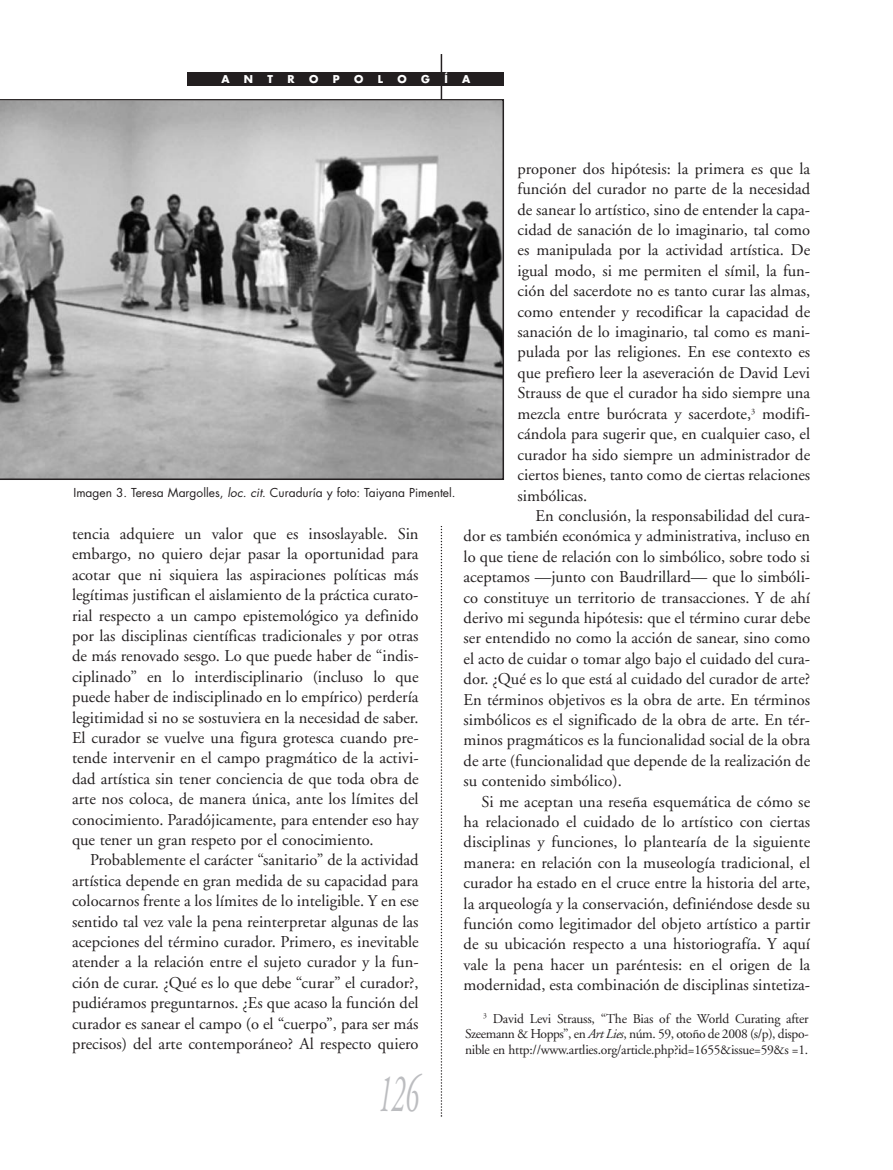
<style>
.page{position:relative;width:893px;height:1170px;background:#fff}
.page>*{position:absolute;margin:0;border:0;box-sizing:border-box;transform-origin:0 0}
.t1{font:italic 54px "Adobe Garamond";color:#bcbdc0;scale:.5 1}
.t2{font:16.5px/20.4px "Adobe Garamond";color:#231f20;text-align:justify}
.t3{font:13.5px/15.9px "Adobe Garamond";letter-spacing:-.02em;color:#231f20;text-align:justify}
.t4{font:12px "Futura";color:#231f20}
.t5{font:700 10.5px "Futura";color:#fff}
.s1{font-style:italic}
</style>
<div class="page">
<hr style="left:441px;top:54px;width:1px;height:306px;background:#231f20">
<svg style="left:441px;top:526px;width:1px;height:590px"></svg>
<div style="left:188px;top:72px;width:316px;height:14px;background:#231f20"></div>
<svg style="left:0;top:99px;width:504px;height:381px;background:#969696"></svg>
<p class="t5" style="left:221px;top:74px;width:10px">A</p>
<p class="t5" style="left:244px;top:74px;width:11px">N</p>
<p class="t5" style="left:268px;top:74px;width:7px">T</p>
<p class="t5" style="left:288px;top:74px;width:9px">R</p>
<p class="t5" style="left:309px;top:74px;width:11px">O</p>
<p class="t5" style="left:333px;top:74px;width:8px">P</p>
<p class="t5" style="left:354px;top:74px;width:11px">O</p>
<p class="t5" style="left:378px;top:74px;width:7px">L</p>
<p class="t5" style="left:397px;top:74px;width:11px">O</p>
<p class="t5" style="left:421px;top:74px;width:10px">G</p>
<p class="t5" style="left:444px;top:74px;width:5px">Í</p>
<p class="t5" style="left:462px;top:74px;width:10px">A</p>
<p class="t4" style="left:74px;top:487px;width:384px">Imagen 3. Teresa Margolles, <span class="s1">loc. cit</span>. Curaduría y foto: Taiyana Pimentel.</p>
<p class="t2" style="left:72px;top:525px;width:348px">tencia adquiere un valor que es insoslayable. Sin embargo, no quiero dejar pasar la oportunidad para acotar que ni siquiera las aspiraciones políticas más legítimas justifican el aislamiento de la práctica curato&shy;rial respecto a un campo epistemológico ya definido por las disciplinas científicas tradicionales y por otras de más renovado sesgo. Lo que puede haber de “indis&shy;ciplinado” en lo interdisciplinario (incluso lo que puede haber de indisciplinado en lo empírico) perdería legitimidad si no se sostuviera en la necesidad de saber.<br>El curador se vuelve una figura grotesca cuando pre&shy;tende intervenir en el campo pragmático de la activi&shy;dad artística sin tener conciencia de que toda obra de arte nos coloca, de manera única, ante los límites del conocimiento. Paradójicamente, para entender eso hay que tener un gran respeto por el conocimiento.</p>
<p class="t2" style="left:72px;top:851px;width:348px;text-indent:18px">Probablemente el carácter “sanitario” de la actividad artística depende en gran medida de su capacidad para colocarnos frente a los límites de lo inteligible. Y en ese sentido tal vez vale la pena reinterpretar algunas de las acepciones del término curador. Primero, es inevitable atender a la relación entre el sujeto curador y la fun&shy;ción de curar. ¿Qué es lo que debe “curar” el curador?, pudiéramos preguntarnos. ¿Es que acaso la función del curador es sanear el campo (o el “cuerpo”, para ser más precisos) del arte contemporáneo? Al respecto quiero</p>
<h1 class="t1" style="left:378px;top:1071px;width:82px">126</h1>
<p class="t2" style="left:518px;top:160px;width:294px">proponer dos hipótesis: la primera es que la función del curador no parte de la necesidad de sanear lo artístico, sino de entender la capa&shy;cidad de sanación de lo imaginario, tal como es manipulada por la actividad artística. De igual modo, si me permiten el símil, la fun&shy;ción del sacerdote no es tanto curar las almas, como entender y recodificar la capacidad de sanación de lo imaginario, tal como es mani&shy;pulada por las religiones. En ese contexto es que prefiero leer la aseveración de David Levi Strauss de que el curador ha sido siempre una mezcla entre burócrata y sacerdote,<sup>3</sup> modifi&shy;cándola para sugerir que, en cualquier caso, el curador ha sido siempre un administrador de ciertos bienes, tanto como de ciertas relaciones simbólicas.</p>
<p class="t2" style="left:464px;top:507px;width:348px;text-indent:72px">En conclusión, la responsabilidad del cura&shy;dor es también económica y administrativa, incluso en lo que tiene de relación con lo simbólico, sobre todo si aceptamos —junto con Baudrillard— que lo simbóli&shy;co constituye un territorio de transacciones. Y de ahí derivo mi segunda hipótesis: que el término curar debe ser entendido no como la acción de sanear, sino como el acto de cuidar o tomar algo bajo el cuidado del cura&shy;dor. ¿Qué es lo que está al cuidado del curador de arte?<br>En términos objetivos es la obra de arte. En términos simbólicos es el significado de la obra de arte. En tér&shy;minos pragmáticos es la funcionalidad social de la obra de arte (funcionalidad que depende de la realización de su contenido simbólico).</p>
<p class="t2" style="left:464px;top:792px;width:348px;text-indent:18px">Si me aceptan una reseña esquemática de cómo se ha relacionado el cuidado de lo artístico con ciertas disciplinas y funciones, lo plantearía de la siguiente manera: en relación con la museología tradicional, el curador ha estado en el cruce entre la historia del arte, la arqueología y la conservación, definiéndose desde su función como legitimador del objeto artístico a partir de su ubicación respecto a una historiografía. Y aquí vale la pena hacer un paréntesis: en el origen de la modernidad, esta combinación de disciplinas sintetiza-</p>
<p class="t3" style="left:465px;top:1011px;width:345px;text-indent:18px"><sup>3</sup> David Levi Strauss, “The Bias of the World Curating after Szeemann &amp; Hopps”, en <span class="s1">Art Lies</span>, núm. 59, otoño de 2008 (s/p), dispo&shy;nible en http://www.artlies.org/article.php?id=1655&amp;issue=59&amp;s =1.</p>
</div>
